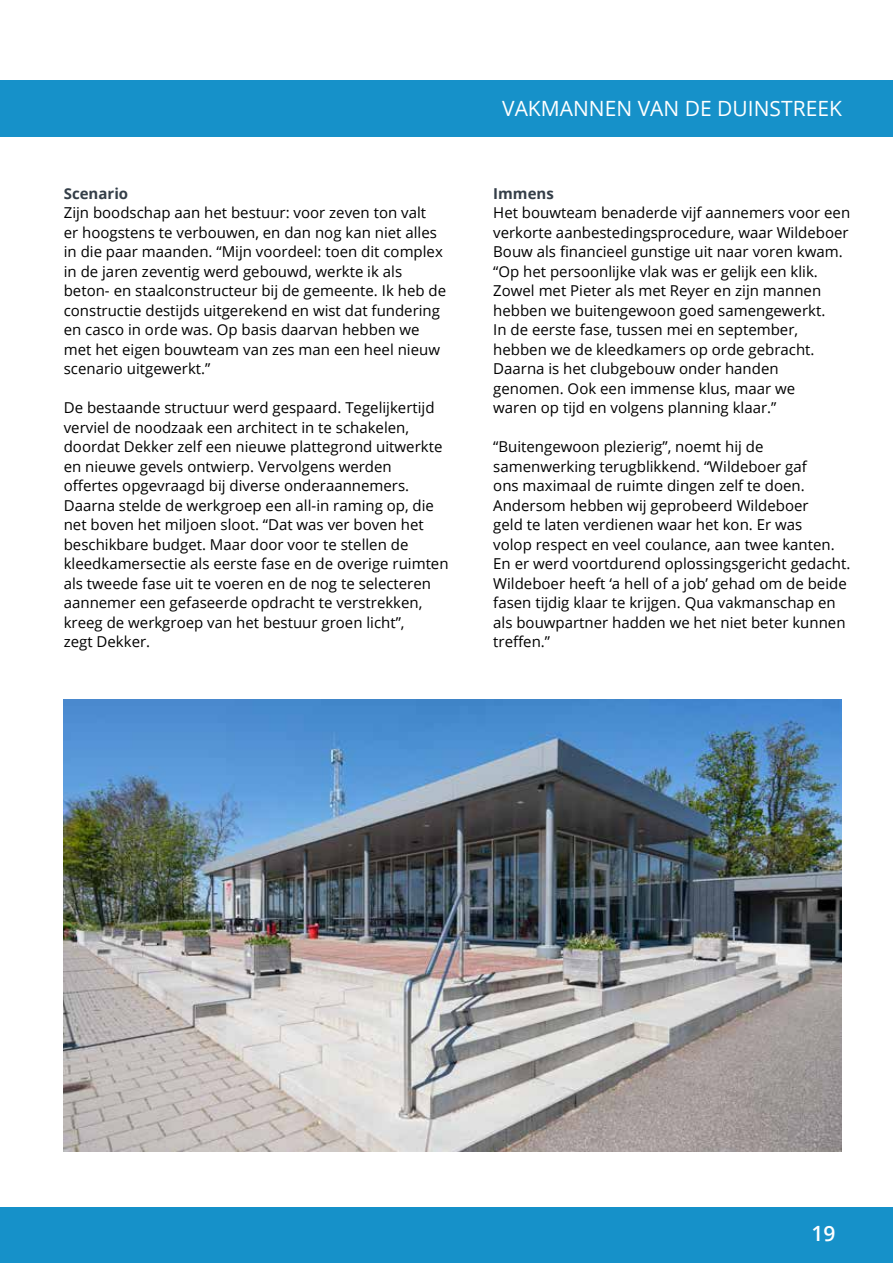
<style>
.page{position:relative;width:893px;height:1263px;background:#fff}
.page>*{position:absolute;margin:0;border:0;box-sizing:border-box;transform-origin:0 0}
.t1{font:21px "Open Sans";color:#fff}
.t2{font:600 21px "Open Sans";color:#fff}
.t3{font:15px/19.5px "Open Sans";color:#000}
.t4{font:700 15px "Open Sans";color:#343e48}
</style>
<div class="page">
<div style="left:0;top:80px;width:893px;height:57px;background:#1691c9"></div>
<div style="left:0;top:1208px;width:893px;height:55px;background:#1691c9"></div>
<img style="left:64px;top:699px;width:778px;height:453px">
<p class="t4" style="left:64px;top:182px;width:66px">Scenario</p>
<p class="t3" style="left:64px;top:202px;width:384px">Zijn boodschap aan het bestuur: voor zeven ton valt<br>er hoogstens te verbouwen, en dan nog kan niet alles in die paar maanden. “Mijn voordeel: toen dit complex in de jaren zeventig werd gebouwd, werkte ik als beton- en staalconstructeur bij de gemeente. Ik heb de constructie destijds uitgerekend en wist dat fundering en casco in orde was. Op basis daarvan hebben we met het eigen bouwteam van zes man een heel nieuw scenario uitgewerkt.”</p>
<p class="t3" style="left:64px;top:397px;width:386px">De bestaande structuur werd gespaard. Tegelijkertijd verviel de noodzaak een architect in te schakelen, doordat Dekker zelf een nieuwe plattegrond uitwerkte en nieuwe gevels ontwierp. Vervolgens werden offertes opgevraagd bij diverse onderaannemers.<br>Daarna stelde de werkgroep een all-in raming op, die net boven het miljoen sloot. “Dat was ver boven het beschikbare budget. Maar door voor te stellen de kleedkamersectie als eerste fase en de overige ruimten als tweede fase uit te voeren en de nog te selecteren aannemer een gefaseerde opdracht te verstrekken, kreeg de werkgroep van het bestuur groen licht”,<br>zegt Dekker.</p>
<h1 class="t1" style="left:502px;top:94px;width:341px">VAKMANNEN VAN DE DUINSTREEK</h1>
<p class="t4" style="left:493px;top:182px;width:62px">Immens</p>
<p class="t3" style="left:493px;top:202px;width:358px">Het bouwteam benaderde vijf aannemers voor een verkorte aanbestedingsprocedure, waar Wildeboer Bouw als financieel gunstige uit naar voren kwam. “Op het persoonlijke vlak was er gelijk een klik.<br>Zowel met Pieter als met Reyer en zijn mannen hebben we buitengewoon goed samengewerkt.<br>In de eerste fase, tussen mei en september, hebben we de kleedkamers op orde gebracht.<br>Daarna is het clubgebouw onder handen genomen. Ook een immense klus, maar we<br>waren op tijd en volgens planning klaar.”</p>
<p class="t3" style="left:493px;top:436px;width:359px">“Buitengewoon plezierig”, noemt hij de samenwerking terugblikkend. “Wildeboer gaf<br>ons maximaal de ruimte dingen zelf te doen.<br>Andersom hebben wij geprobeerd Wildeboer<br>geld te laten verdienen waar het kon. Er was<br>volop respect en veel coulance, aan twee kanten.<br>En er werd voortdurend oplossingsgericht gedacht.<br>Wildeboer heeft ‘a hell of a job’ gehad om de beide fasen tijdig klaar te krijgen. Qua vakmanschap en als bouwpartner hadden we het niet beter kunnen treffen.”</p>
<h1 class="t2" style="left:812px;top:1219px;width:25px">19</h1>
</div>
